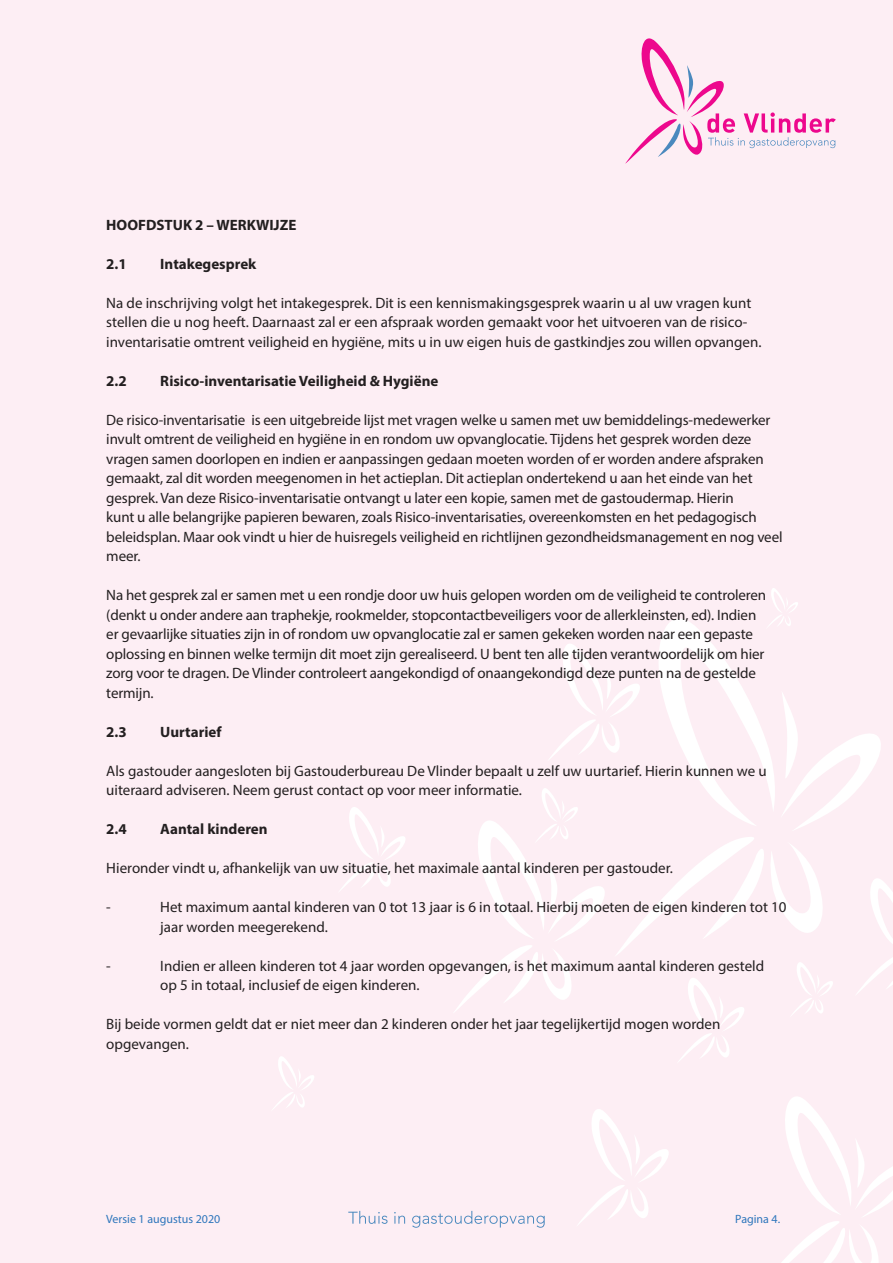
<style>
.page{position:relative;width:893px;height:1263px;background:#fdeef4}
.page>*{position:absolute;margin:0;border:0;box-sizing:border-box;transform-origin:0 0}
.t1{font:15px/19.5px "Myriad Pro";letter-spacing:-.01em;color:#231f20}
.t2{font:700 15px "Myriad Pro";color:#231f20}
.t3{font:12px "Myriad Pro";color:#2e76bc}
</style>
<div class="page">
<svg style="left:781px;top:1097px;width:112px;height:166px"></svg>
<svg style="left:578px;top:1109px;width:91px;height:116px"></svg>
<svg style="left:340px;top:807px;width:65px;height:84px"></svg>
<svg style="left:272px;top:1056px;width:42px;height:54px"></svg>
<svg style="left:454px;top:588px;width:439px;height:474px"></svg>
<svg style="left:625px;top:38px;width:211px;height:126px"></svg>
<svg style="left:348px;top:1211px;width:40px;height:13px"></svg>
<svg style="left:394px;top:1212px;width:11px;height:12px"></svg>
<svg style="left:412px;top:1211px;width:133px;height:17px"></svg>
<p class="t2" style="left:106px;top:215px;width:192px">HOOFDSTUK 2 – WERKWIJZE</p>
<p class="t2" style="left:106px;top:254px;width:22px">2.1</p>
<p class="t2" style="left:160px;top:254px;width:98px">Intakegesprek</p>
<p class="t1" style="left:106px;top:292px;width:657px">Na de inschrijving volgt het intakegesprek. Dit is een kennismakingsgesprek waarin u al uw vragen kunt stellen die u nog heeft. Daarnaast zal er een afspraak worden gemaakt voor het uitvoeren van de risico&shy;inventarisatie omtrent veiligheid en hygiëne, mits u in uw eigen huis de gastkindjes zou willen opvangen.</p>
<p class="t2" style="left:106px;top:371px;width:22px">2.2</p>
<p class="t2" style="left:160px;top:371px;width:280px">Risico-inventarisatie Veiligheid &amp; Hygiëne</p>
<p class="t1" style="left:106px;top:409px;width:678px">De risico-inventarisatie is een uitgebreide lijst met vragen welke u samen met uw bemiddelings-medewerker invult omtrent de veiligheid en hygiëne in en rondom uw opvanglocatie. Tijdens het gesprek worden deze vragen samen doorlopen en indien er aanpassingen gedaan moeten worden of er worden andere afspraken gemaakt, zal dit worden meegenomen in het actieplan. Dit actieplan ondertekend u aan het einde van het gesprek. Van deze Risico-inventarisatie ontvangt u later een kopie, samen met de gastoudermap. Hierin<br>kunt u alle belangrijke papieren bewaren, zoals Risico-inventarisaties, overeenkomsten en het pedagogisch beleidsplan. Maar ook vindt u hier de huisregels veiligheid en richtlijnen gezondheidsmanagement en nog veel meer.</p>
<p class="t1" style="left:106px;top:585px;width:661px">Na het gesprek zal er samen met u een rondje door uw huis gelopen worden om de veiligheid te controleren (denkt u onder andere aan traphekje, rookmelder, stopcontactbeveiligers voor de allerkleinsten, ed). Indien er gevaarlijke situaties zijn in of rondom uw opvanglocatie zal er samen gekeken worden naar een gepaste oplossing en binnen welke termijn dit moet zijn gerealiseerd. U bent ten alle tijden verantwoordelijk om hier zorg voor te dragen. De Vlinder controleert aangekondigd of onaangekondigd deze punten na de gestelde termijn.</p>
<p class="t2" style="left:106px;top:722px;width:22px">2.3</p>
<p class="t2" style="left:160px;top:722px;width:63px">Uurtarief</p>
<p class="t1" style="left:106px;top:760px;width:662px">Als gastouder aangesloten bij Gastouderbureau De Vlinder bepaalt u zelf uw uurtarief. Hierin kunnen we u uiteraard adviseren. Neem gerust contact op voor meer informatie.</p>
<p class="t2" style="left:106px;top:819px;width:22px">2.4</p>
<p class="t2" style="left:160px;top:819px;width:109px">Aantal kinderen</p>
<p class="t1" style="left:106px;top:858px;width:568px">Hieronder vindt u, afhankelijk van uw situatie, het maximale aantal kinderen per gastouder.</p>
<p class="t1" style="left:106px;top:897px;width:6px">-</p>
<p class="t1" style="left:160px;top:897px;width:628px">Het maximum aantal kinderen van 0 tot 13 jaar is 6 in totaal. Hierbij moeten de eigen kinderen tot 10 jaar worden meegerekend.</p>
<p class="t1" style="left:106px;top:955px;width:6px">-</p>
<p class="t1" style="left:160px;top:955px;width:605px">Indien er alleen kinderen tot 4 jaar worden opgevangen, is het maximum aantal kinderen gesteld op 5 in totaal, inclusief de eigen kinderen.</p>
<p class="t1" style="left:106px;top:1014px;width:616px">Bij beide vormen geldt dat er niet meer dan 2 kinderen onder het jaar tegelijkertijd mogen worden opgevangen.</p>
<p class="t3" style="left:106px;top:1212px;width:116px">Versie 1 augustus 2020</p>
<p class="t3" style="left:735px;top:1212px;width:46px">Pagina 4.</p>
</div>
